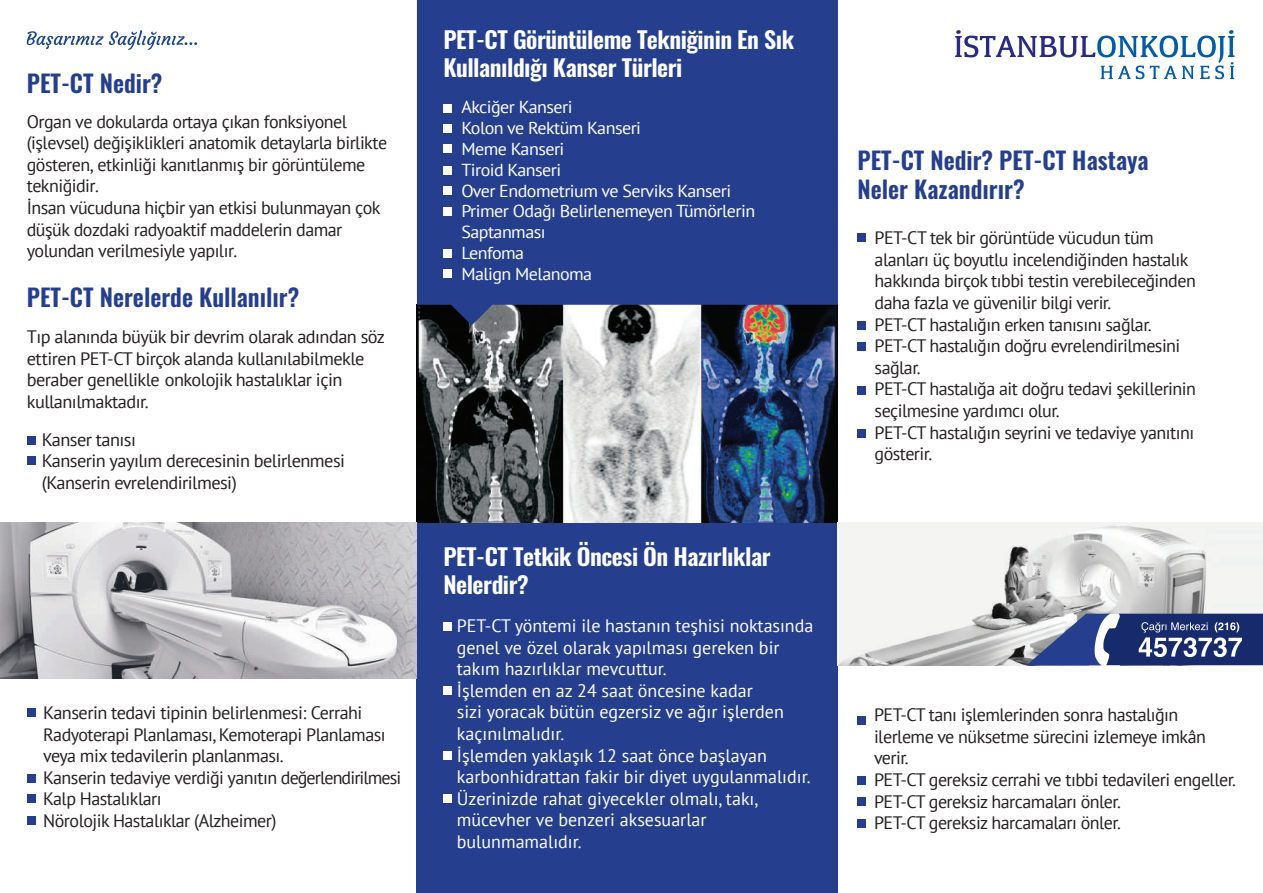
<style>
.page{position:relative;width:1263px;height:893px;background:#fff}
.page>*{position:absolute;margin:0;border:0;box-sizing:border-box;transform-origin:0 0}
.t1{font:600 24px/28.8px "Oswald";color:#253f8e}
.t2{font:600 23.1px/27.8px "Oswald";letter-spacing:-.02em;color:#fff;scale:1.04 1}
.t3{font:18px/21.6px "PT Sans";letter-spacing:-.03em;color:#231f20}
.t4{font:18px/21.6px "PT Sans";color:#fff}
.t5{font:17.25px/20.9px "PT Sans";letter-spacing:-.03em;color:#fff;scale:1.04 1}
</style>
<div class="page">
<div style="left:417px;top:522px;width:421px;height:371px;background:#253f8e"></div>
<img style="left:417px;top:325px;width:421px;height:197px">
<div style="left:417px;top:0;width:421px;height:325px;background:#253f8e"></div>
<img style="left:838px;top:522px;width:425px;height:143px">
<img style="left:0;top:522px;width:417px;height:156px">
<svg style="left:955px;top:30px;width:279px;height:49px"></svg>
<svg style="left:1026px;top:614px;width:237px;height:51px;background:#4f5e91"></svg>
<div style="left:857px;top:234px;width:9px;height:8px;background:#253f8e"></div>
<div style="left:857px;top:321px;width:9px;height:9px;background:#253f8e"></div>
<div style="left:857px;top:342px;width:9px;height:9px;background:#253f8e"></div>
<div style="left:857px;top:386px;width:9px;height:9px;background:#253f8e"></div>
<div style="left:857px;top:429px;width:9px;height:9px;background:#253f8e"></div>
<div style="left:857px;top:716px;width:9px;height:8px;background:#253f8e"></div>
<div style="left:857px;top:776px;width:9px;height:8px;background:#253f8e"></div>
<div style="left:857px;top:797px;width:9px;height:9px;background:#253f8e"></div>
<div style="left:857px;top:820px;width:9px;height:8px;background:#253f8e"></div>
<div style="left:443px;top:270px;width:9px;height:8px;background:#fff"></div>
<div style="left:443px;top:250px;width:9px;height:8px;background:#fff"></div>
<div style="left:443px;top:208px;width:9px;height:8px;background:#fff"></div>
<div style="left:443px;top:186px;width:9px;height:8px;background:#fff"></div>
<div style="left:443px;top:166px;width:9px;height:8px;background:#fff"></div>
<div style="left:443px;top:145px;width:9px;height:8px;background:#fff"></div>
<div style="left:443px;top:124px;width:9px;height:8px;background:#fff"></div>
<div style="left:443px;top:104px;width:9px;height:8px;background:#fff"></div>
<div style="left:443px;top:622px;width:9px;height:8px;background:#fff"></div>
<div style="left:443px;top:686px;width:9px;height:8px;background:#fff"></div>
<div style="left:443px;top:751px;width:9px;height:9px;background:#fff"></div>
<div style="left:443px;top:794px;width:9px;height:8px;background:#fff"></div>
<svg style="left:27px;top:30px;width:170px;height:20px"></svg>
<div style="left:27px;top:436px;width:8px;height:8px;background:#253f8e"></div>
<div style="left:27px;top:457px;width:8px;height:8px;background:#253f8e"></div>
<div style="left:27px;top:708px;width:8px;height:9px;background:#253f8e"></div>
<div style="left:27px;top:774px;width:8px;height:8px;background:#253f8e"></div>
<div style="left:27px;top:794px;width:8px;height:9px;background:#253f8e"></div>
<div style="left:27px;top:816px;width:8px;height:9px;background:#253f8e"></div>
<h1 class="t1" style="left:27px;top:67px;width:137px">PET-CT Nedir?</h1>
<p class="t3" style="left:27px;top:110px;width:362px">Organ ve dokularda ortaya çıkan fonksiyonel (işlevsel) değişiklikleri anatomik detaylarla birlikte gösteren, etkinliği kanıtlanmış bir görüntüleme tekniğidir.<br>İnsan vücuduna hiçbir yan etkisi bulunmayan çok düşük dozdaki radyoaktif maddelerin damar yolundan verilmesiyle yapılır.</p>
<h1 class="t1" style="left:27px;top:280px;width:274px">PET-CT Nerelerde Kullanılır?</h1>
<p class="t3" style="left:27px;top:325px;width:360px">Tıp alanında büyük bir devrim olarak adından söz ettiren PET-CT birçok alanda kullanılabilmekle beraber genellikle onkolojik hastalıklar için kullanılmaktadır.</p>
<p class="t3" style="left:42px;top:428px;width:305px">Kanser tanısı<br>Kanserin yayılım derecesinin belirlenmesi (Kanserin evrelendirilmesi)</p>
<p class="t3" style="left:43px;top:701px;width:360px">Kanserin tedavi tipinin belirlenmesi: Cerrahi Radyoterapi Planlaması, Kemoterapi Planlaması veya mix tedavilerin planlanması.<br>Kanserin tedaviye verdiği yanıtın değerlendirilmesi Kalp Hastalıkları<br>Nörolojik Hastalıklar (Alzheimer)</p>
<p class="t2" style="left:443px;top:24px;width:339px">PET-CT Görüntüleme Tekniğinin En Sık<br>Kullanıldığı Kanser Türleri</p>
<p class="t5" style="left:461px;top:97px;width:284px">Akciğer Kanseri<br>Kolon ve Rektüm Kanseri<br>Meme Kanseri<br>Tiroid Kanseri<br>Over Endometrium ve Serviks Kanseri<br>Primer Odağı Belirlenemeyen Tümörlerin<br>Saptanması<br>Lenfoma<br>Malign Melanoma</p>
<p class="t2" style="left:443px;top:541px;width:316px">PET-CT Tetkik Öncesi Ön Hazırlıklar<br>Nelerdir?</p>
<p class="t4" style="left:457px;top:614px;width:358px">PET-CT yöntemi ile hastanın teşhisi noktasında genel ve özel olarak yapılması gereken bir takım hazırlıklar mevcuttur.<br>İşlemden en az 24 saat öncesine kadar<br>sizi yoracak bütün egzersiz ve ağır işlerden kaçınılmalıdır.<br>İşlemden yaklaşık 12 saat önce başlayan karbonhidrattan fakir bir diyet uygulanmalıdır.<br>Üzerinizde rahat giyecekler olmalı, takı, mücevher ve benzeri aksesuarlar bulunmamalıdır.</p>
<h1 class="t1" style="left:857px;top:144px;width:293px">PET-CT Nedir? PET-CT Hastaya<br>Neler Kazandırır?</h1>
<p class="t3" style="left:875px;top:227px;width:323px">PET-CT tek bir görüntüde vücudun tüm alanları üç boyutlu incelendiğinden hastalık hakkında birçok tıbbi testin verebileceğinden daha fazla ve güvenilir bilgi verir.<br>PET-CT hastalığın erken tanısını sağlar.<br>PET-CT hastalığın doğru evrelendirilmesini sağlar.<br>PET-CT hastalığa ait doğru tedavi şekillerinin seçilmesine yardımcı olur.<br>PET-CT hastalığın seyrini ve tedaviye yanıtını gösterir.</p>
<p class="t3" style="left:874px;top:704px;width:364px">PET-CT tanı işlemlerinden sonra hastalığın ilerleme ve nüksetme sürecini izlemeye imkân verir.<br>PET-CT gereksiz cerrahi ve tıbbi tedavileri engeller.<br>PET-CT gereksiz harcamaları önler.<br>PET-CT gereksiz harcamaları önler.</p>
</div>
